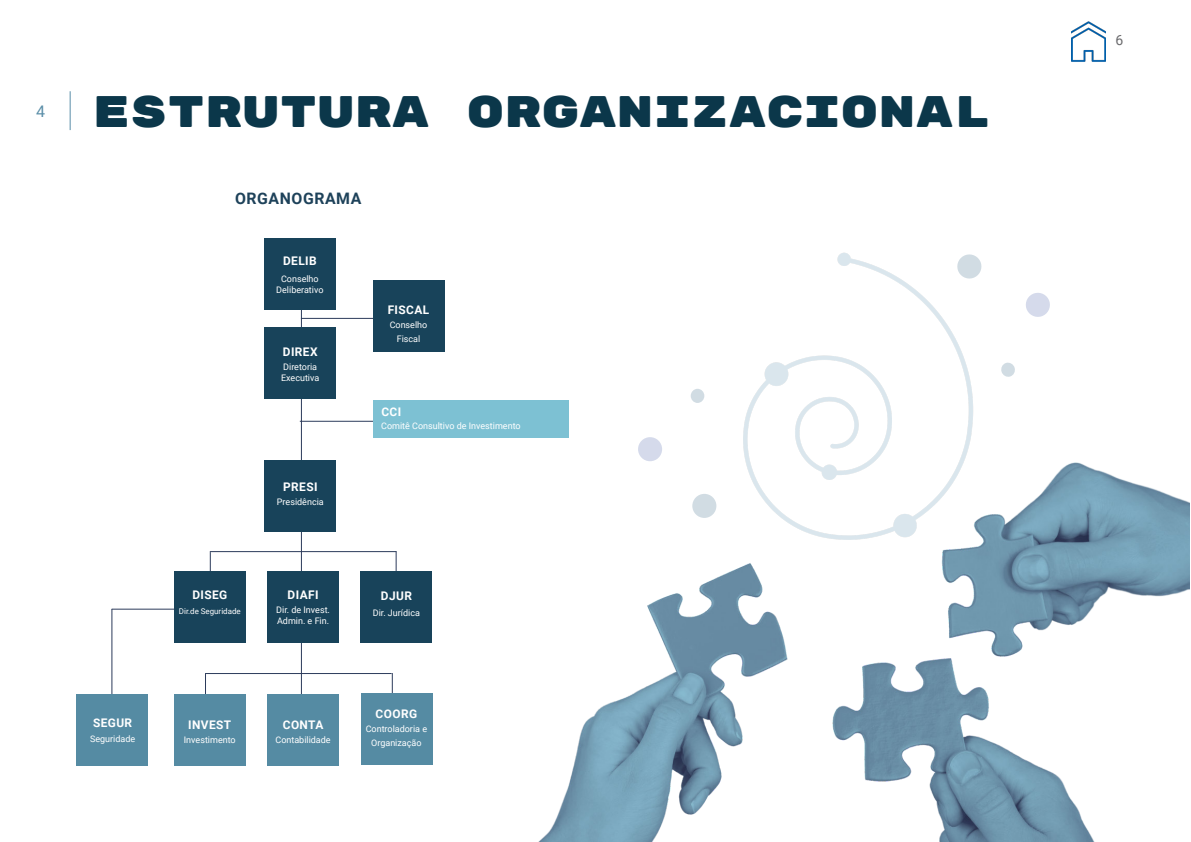
<style>
.page{position:relative;width:1191px;height:842px;background:#fff}
.page>*{position:absolute;margin:0;border:0;box-sizing:border-box;transform-origin:0 0}
.Page_Header_-_Blue{font:44px "Rubik Mono One";color:#0b374a}
.Page_Section_Number{font:16px "Roboto";color:#5a8ea8}
.Page_Header_-_Black{font:700 15.8px "Roboto";letter-spacing:.035em;color:#1e425a}
.t1{font:14px "Roboto";color:#69696c}
.Page_Section_Title{font:700 11.9px "Roboto";letter-spacing:.035em;color:#fff}
.Page_Section_Title-2{font:9px/10.8px "Roboto";color:#fff;text-align:center}
.Page_Section_Title-3{font:7.9px "Roboto";color:#fff}
</style>
<div class="page">
<img style="left:1071px;top:21px;width:34px;height:41px">
<hr style="left:111px;top:609px;width:1px;height:88px;background:#2c3b5b">
<hr style="left:70px;top:91px;width:1px;height:39px;background:#5a8ea8">
<div style="left:174px;top:571px;width:71px;height:71px;background:#18435a"></div>
<div style="left:174px;top:694px;width:71px;height:71px;background:#558ba3"></div>
<div style="left:77px;top:694px;width:71px;height:71px;background:#558ba3"></div>
<hr style="left:112px;top:609px;width:62px;height:1px;background:#2c3b5b">
<img style="left:193px;top:238px;width:996px;height:604px">
<img style="left:578px;top:238px;width:475px;height:373px">
<div style="left:638px;top:437px;width:24px;height:24px;background:#d5daeb;border-radius:50%"></div>
<div style="left:690px;top:389px;width:14px;height:14px;background:#d1dce3;border-radius:50%"></div>
<div style="left:692px;top:494px;width:24px;height:24px;background:#d1dce3;border-radius:50%"></div>
<svg style="left:1024px;top:291px;width:27px;height:27px"></svg>
<svg style="left:1000px;top:362px;width:15px;height:16px"></svg>
<svg style="left:956px;top:253px;width:26px;height:27px"></svg>
<p class="Page_Section_Number" style="left:36px;top:100px;width:10px">4</p>
<p class="Page_Header_-_Blue" style="left:93px;top:89px;width:899px">ESTRUTURA ORGANIzACIONAL</p>
<p class="Page_Header_-_Black" style="left:235px;top:188px;width:128px">ORGANOGRAMA</p>
<p class="Page_Section_Title" style="left:93px;top:714px;width:41px">SEGUR</p>
<p class="Page_Section_Title-2" style="left:90px;top:733px;width:47px">Seguridade</p>
<p class="Page_Section_Title" style="left:283px;top:252px;width:35px">DELIB</p>
<p class="Page_Section_Title-2" style="left:276px;top:273px;width:49px">Conselho<br>Deliberativo</p>
<p class="Page_Section_Title" style="left:283px;top:343px;width:36px">DIREX</p>
<p class="Page_Section_Title-2" style="left:281px;top:361px;width:40px;text-align:left">Diretoria<br>Executiva</p>
<p class="Page_Section_Title" style="left:192px;top:587px;width:36px">DISEG</p>
<p class="Page_Section_Title-3" style="left:179px;top:605px;width:63px">Dir.de Seguridade</p>
<p class="Page_Section_Title" style="left:283px;top:478px;width:36px">PRESI</p>
<p class="Page_Section_Title-2" style="left:277px;top:496px;width:48px">Presidência</p>
<p class="Page_Section_Title" style="left:288px;top:586px;width:32px">DIAFI</p>
<p class="Page_Section_Title-2" style="left:276px;top:604px;width:55px;text-align:left">Dir. de Invest.<br>Admin. e Fin.</p>
<p class="Page_Section_Title" style="left:188px;top:717px;width:45px">INVEST</p>
<p class="Page_Section_Title-2" style="left:184px;top:734px;width:53px">Investimento</p>
<p class="Page_Section_Title" style="left:283px;top:717px;width:42px">CONTA</p>
<p class="Page_Section_Title-2" style="left:275px;top:734px;width:57px">Contabilidade</p>
<p class="Page_Section_Title" style="left:388px;top:301px;width:43px">FISCAL</p>
<p class="Page_Section_Title-2" style="left:390px;top:317px;width:39px;line-height:14px">Conselho<br>Fiscal</p>
<p class="Page_Section_Title" style="left:381px;top:403px;width:21px">CCI</p>
<p class="Page_Section_Title-2" style="left:381px;top:420px;width:141px">Comitê Consultivo de Investimento</p>
<p class="Page_Section_Title" style="left:381px;top:587px;width:33px">DJUR</p>
<p class="Page_Section_Title-2" style="left:373px;top:607px;width:49px">Dir. Jurídica</p>
<p class="Page_Section_Title" style="left:376px;top:706px;width:43px">COORG</p>
<p class="Page_Section_Title-2" style="left:366px;top:722px;width:63px;line-height:14px">Controladoria e<br>Organização</p>
<h3 class="t1" style="left:1115px;top:30px;width:9px">6</h3>
</div>
